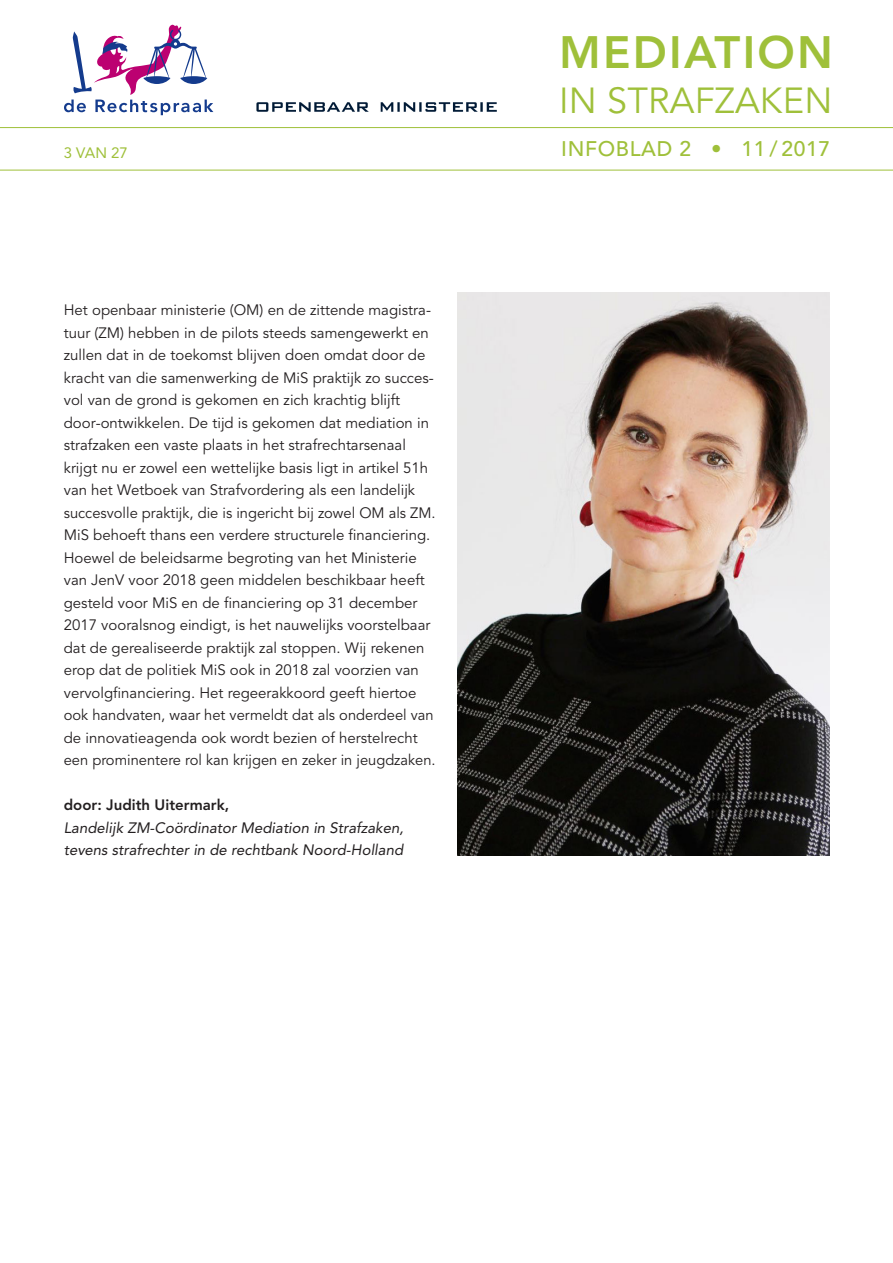
<style>
.page{position:relative;width:893px;height:1263px;background:#fff}
.page>*{position:absolute;margin:0;border:0;box-sizing:border-box;transform-origin:0 0}
.t1{font:800 45px "Avenir";letter-spacing:.05em;color:#9fc03a}
.t2{font:36px "Avenir";letter-spacing:.005em;color:#9fc03a}
.t3{font:500 21px "Avenir";letter-spacing:.03em;color:#9fc03a}
._00_looptekst{font:15px/22.5px "Avenir";color:#231f20}
._00_looptekst-2{font:italic 15px/22.5px "Avenir";color:#231f20}
.t4{font:15px "Avenir";color:#9fc03a}
.s1{font-weight:800;font-style:normal}
</style>
<div class="page">
<img style="left:457px;top:293px;width:372px;height:562px">
<svg style="left:64px;top:25px;width:149px;height:90px"></svg>
<hr style="left:0;top:127px;width:893px;height:1px;background:#9fc03a">
<hr style="left:0;top:170px;width:893px;height:1px;background:#9fc03a">
<img style="left:256px;top:102px;width:241px;height:10px">
<p class="t4" style="left:64px;top:144px;width:66px">3 VAN 27</p>
<p class="_00_looptekst" style="left:64px;top:299px;width:373px">Het openbaar ministerie (OM) en de zittende magistra&shy;tuur (ZM) hebben in de pilots steeds samengewerkt en zullen dat in de toekomst blijven doen omdat door de kracht van die samenwerking de MiS praktijk zo succes&shy;vol van de grond is gekomen en zich krachtig blijft door-ontwikkelen. De tijd is gekomen dat mediation in strafzaken een vaste plaats in het strafrechtarsenaal krijgt nu er zowel een wettelijke basis ligt in artikel 51h van het Wetboek van Strafvordering als een landelijk succesvolle praktijk, die is ingericht bij zowel OM als ZM.<br>MiS behoeft thans een verdere structurele financiering.<br>Hoewel de beleidsarme begroting van het Ministerie van JenV voor 2018 geen middelen beschikbaar heeft gesteld voor MiS en de financiering op 31 december 2017 vooralsnog eindigt, is het nauwelijks voorstelbaar dat de gerealiseerde praktijk zal stoppen. Wij rekenen erop dat de politiek MiS ook in 2018 zal voorzien van vervolgfinanciering. Het regeerakkoord geeft hiertoe ook handvaten, waar het vermeldt dat als onderdeel van de innovatieagenda ook wordt bezien of herstelrecht een prominentere rol kan krijgen en zeker in jeugdzaken.</p>
<p class="_00_looptekst-2" style="left:64px;top:794px;width:341px"><span class="s1">door: Judith Uitermark,<br></span>Landelijk ZM-Coördinator Mediation in Strafzaken, tevens strafrechter in de rechtbank Noord-Holland</p>
<h1 class="t1" style="left:559px;top:26px;width:275px">MEDIATION</h1>
<h2 class="t2" style="left:559px;top:80px;width:275px">IN STRAFZAKEN</h2>
<h3 class="t3" style="left:561px;top:137px;width:270px">INFOBLAD 2 • 11 / 2017</h3>
</div>
